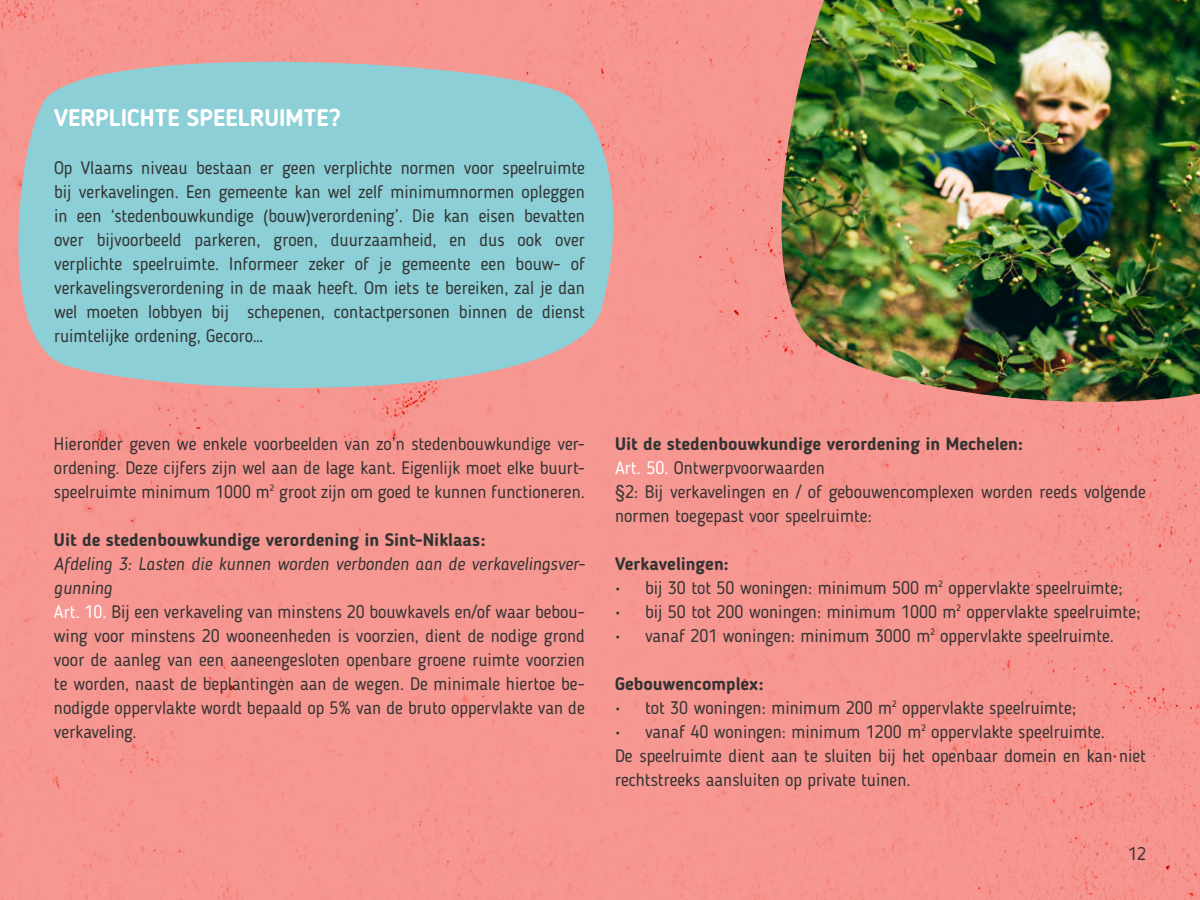
<style>
.page{position:relative;width:1200px;height:900px;background:#f69791}
.page>*{position:absolute;margin:0;border:0;box-sizing:border-box;transform-origin:0 0}
.t1{font:700 24px "Blogger Sans";color:#fff}
.t2{font:18px/24px "Blogger Sans";color:#333}
.t3{font:700 18px "Blogger Sans";color:#333}
.s1{font-style:italic}
.s2{color:#fff}
.s3{font-weight:700}
.s4{font-family:"Arial"}
</style>
<div class="page">
<svg style="left:0;top:39px;width:630px;height:367px;fill:#8ccfd6"></svg>
<img style="left:780px;top:0;width:420px;height:404px">
<h1 class="t1" style="left:54px;top:103px;width:289px">VERPLICHTE SPEELRUIMTE?</h1>
<p class="t2" style="left:54px;top:156px;width:533px;text-align:justify">Op Vlaams niveau bestaan er geen verplichte normen voor speelruimte bij verkavelingen. Een gemeente kan wel zelf minimumnormen opleggen in een ‘stedenbouwkundige (bouw)verordening’. Die kan eisen bevatten over bijvoorbeeld parkeren, groen, duurzaamheid, en dus ook over verplichte speelruimte. Informeer zeker of je gemeente een bouw- of verkavelingsverordening in de maak heeft. Om iets te bereiken, zal je dan wel moeten lobbyen bij schepenen, contactpersonen binnen de dienst ruimtelijke ordening, Gecoro…</p>
<p class="t2" style="left:54px;top:432px;width:533px;text-align:justify">Hieronder geven we enkele voorbeelden van zo’n stedenbouwkundige ver&shy;ordening. Deze cijfers zijn wel aan de lage kant. Eigenlijk moet elke buurt&shy;speelruimte minimum 1000 m² groot zijn om goed te kunnen functioneren.</p>
<p class="t3" style="left:54px;top:529px;width:433px">Uit de stedenbouwkundige verordening in Sint-Niklaas:</p>
<p class="t2" style="left:54px;top:552px;width:533px"><span class="s1">Afdeling 3: Lasten die kunnen worden verbonden aan de verkavelingsver&shy;gunning<br></span><span class="s2">Art. 10.</span> Bij een verkaveling van minstens 20 bouwkavels en/of waar bebou&shy;wing voor minstens 20 wooneenheden is voorzien, dient de nodige grond voor de aanleg van een aaneengesloten openbare groene ruimte voorzien te worden, naast de beplantingen aan de wegen. De minimale hiertoe be&shy;nodigde oppervlakte wordt bepaald op 5% van de bruto oppervlakte van de verkaveling.</p>
<p class="t2" style="left:615px;top:432px;width:533px"><span class="s3">Uit de stedenbouwkundige verordening in Mechelen:<br></span><span class="s2">Art. 50.</span> Ontwerpvoorwaarden<br><span class="s4">§</span>2: Bij verkavelingen en / of gebouwencomplexen worden reeds volgende normen toegepast voor speelruimte:</p>
<p class="t3" style="left:615px;top:553px;width:115px">Verkavelingen:</p>
<p class="t2" style="left:615px;top:576px;width:509px">• bij 30 tot 50 woningen: minimum 500 m² oppervlakte speelruimte;</p>
<p class="t2" style="left:615px;top:600px;width:527px">• bij 50 tot 200 woningen: minimum 1000 m² oppervlakte speelruimte;</p>
<p class="t2" style="left:615px;top:624px;width:500px">• vanaf 201 woningen: minimum 3000 m² oppervlakte speelruimte.</p>
<p class="t3" style="left:615px;top:673px;width:150px">Gebouwencomplex:</p>
<p class="t2" style="left:615px;top:696px;width:463px">• tot 30 woningen: minimum 200 m² oppervlakte speelruimte;</p>
<p class="t2" style="left:615px;top:720px;width:533px">• vanaf 40 woningen: minimum 1200 m² oppervlakte speelruimte.<br>De speelruimte dient aan te sluiten bij het openbaar domein en kan niet rechtstreeks aansluiten op private tuinen.</p>
<p class="t2" style="left:1128px;top:841px;width:19px">12</p>
</div>
